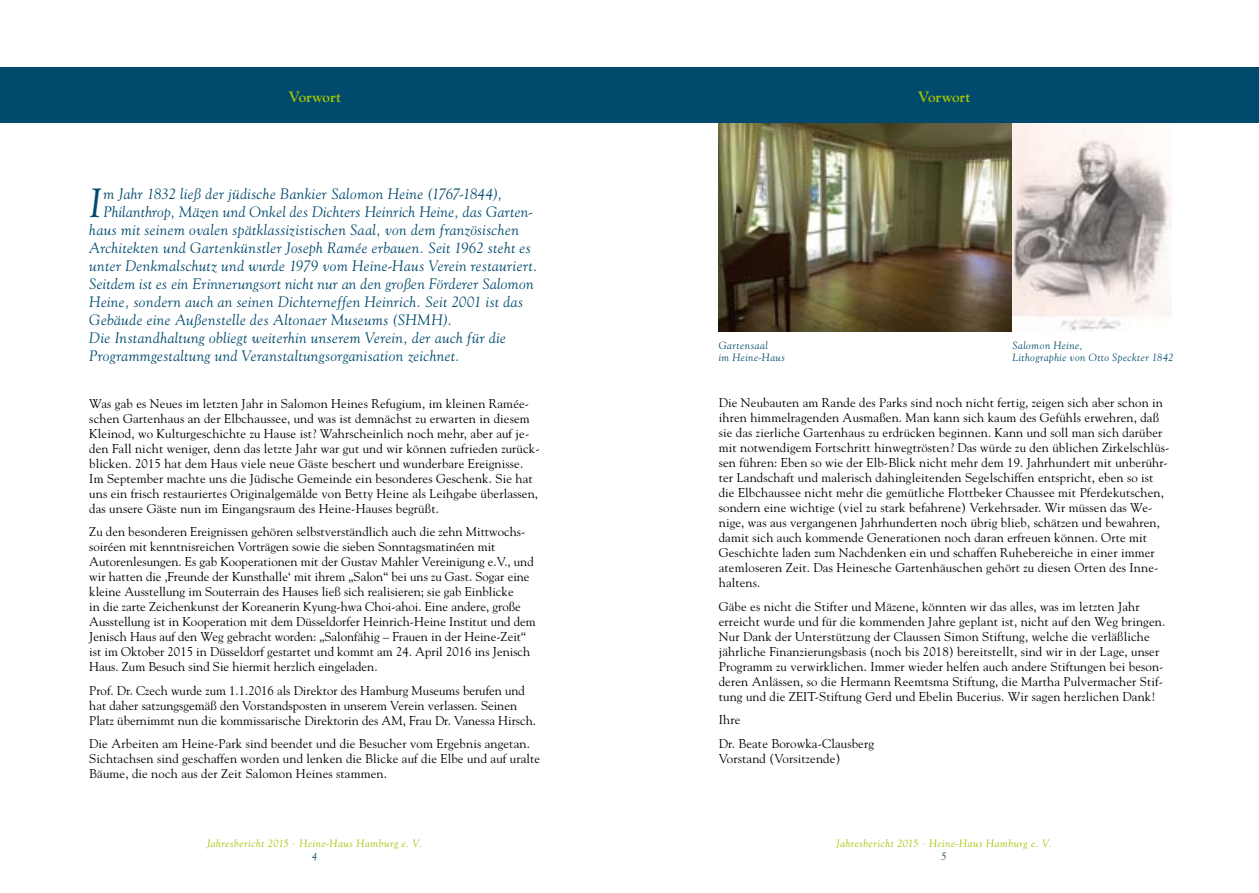
<style>
.page{position:relative;width:1259px;height:893px;background:#fff}
.page>*{position:absolute;margin:0;border:0;box-sizing:border-box;transform-origin:0 0}
.t1{font:italic 40.5px "Goudy";color:#004a6e}
.t2{font:italic 15px "Goudy";letter-spacing:.025em;color:#004a6e}
.t3{font:700 15px "Goudy";letter-spacing:-.005em;color:#a4c400}
.t4{font:12.75px/15px "Goudy";letter-spacing:.01em;color:#000}
.t5{font:italic 10.5px "Goudy";letter-spacing:.055em;color:#a4c400}
.t6{font:italic 10.5px/12px "Goudy";letter-spacing:.05em;color:#004a6e}
</style>
<div class="page">
<img style="left:719px;top:123px;width:452px;height:209px">
<div style="left:0;top:67px;width:1259px;height:56px;background:#004a6e"></div>
<p class="t3" style="left:288px;top:87px;width:54px">Vorwort</p>
<p class="t3" style="left:918px;top:87px;width:54px">Vorwort</p>
<h1 class="t1" style="left:89px;top:178px;width:15px">I</h1>
<p class="t2" style="left:104px;top:185px;width:400px">m Jahr 1832 ließ der jüdische Bankier Salomon Heine (1767-1844),</p>
<p class="t2" style="left:104px;top:203px;width:431px">Philanthrop, Mäzen und Onkel des Dichters Heinrich Heine, das Garten-</p>
<p class="t2" style="left:89px;top:221px;width:431px">haus mit seinem ovalen spätklassizistischen Saal, von dem französischen</p>
<p class="t2" style="left:89px;top:239px;width:443px">Architekten und Gartenkünstler Joseph Ramée erbauen. Seit 1962 steht es</p>
<p class="t2" style="left:89px;top:257px;width:450px">unter Denkmalschutz und wurde 1979 vom Heine-Haus Verein restauriert.</p>
<p class="t2" style="left:89px;top:275px;width:446px">Seitdem ist es ein Erinnerungsort nicht nur an den großen Förderer Salomon</p>
<p class="t2" style="left:89px;top:293px;width:435px">Heine, sondern auch an seinen Dichterneffen Heinrich. Seit 2001 ist das</p>
<p class="t2" style="left:89px;top:311px;width:364px">Gebäude eine Außenstelle des Altonaer Museums (SHMH).</p>
<p class="t2" style="left:89px;top:329px;width:418px">Die Instandhaltung obliegt weiterhin unserem Verein, der auch für die</p>
<p class="t2" style="left:89px;top:347px;width:372px">Programmgestaltung und Veranstaltungsorganisation zeichnet.</p>
<p class="t4" style="left:89px;top:395px;width:452px">Was gab es Neues im letzten Jahr in Salomon Heines Refugium, im kleinen Ramée&shy;schen Gartenhaus an der Elbchaussee, und was ist demnächst zu erwarten in diesem Kleinod, wo Kulturgeschichte zu Hause ist? Wahrscheinlich noch mehr, aber auf je&shy;den Fall nicht weniger, denn das letzte Jahr war gut und wir können zufrieden zurück&shy;blicken. 2015 hat dem Haus viele neue Gäste beschert und wunderbare Ereignisse.<br>Im September machte uns die Jüdische Gemeinde ein besonderes Geschenk. Sie hat uns ein frisch restauriertes Originalgemälde von Betty Heine als Leihgabe überlassen, das unsere Gäste nun im Eingangsraum des Heine-Hauses begrüßt.</p>
<p class="t4" style="left:89px;top:524px;width:448px">Zu den besonderen Ereignissen gehören selbstverständlich auch die zehn Mittwochs&shy;soiréen mit kenntnisreichen Vorträgen sowie die sieben Sonntagsmatinéen mit Autorenlesungen. Es gab Kooperationen mit der Gustav Mahler Vereinigung e.V., und wir hatten die ‚Freunde der Kunsthalle‘ mit ihrem „Salon“ bei uns zu Gast. Sogar eine kleine Ausstellung im Souterrain des Hauses ließ sich realisieren; sie gab Einblicke<br>in die zarte Zeichenkunst der Koreanerin Kyung-hwa Choi-ahoi. Eine andere, große Ausstellung ist in Kooperation mit dem Düsseldorfer Heinrich-Heine Institut und dem Jenisch Haus auf den Weg gebracht worden: „Salonfähig – Frauen in der Heine-Zeit“ ist im Oktober 2015 in Düsseldorf gestartet und kommt am 24. April 2016 ins Jenisch Haus. Zum Besuch sind Sie hiermit herzlich eingeladen.</p>
<p class="t4" style="left:89px;top:682px;width:448px">Prof. Dr. Czech wurde zum 1.1.2016 als Direktor des Hamburg Museums berufen und hat daher satzungsgemäß den Vorstandsposten in unserem Verein verlassen. Seinen<br>Platz übernimmt nun die kommissarische Direktorin des AM, Frau Dr. Vanessa Hirsch.</p>
<p class="t4" style="left:89px;top:736px;width:452px">Die Arbeiten am Heine-Park sind beendet und die Besucher vom Ergebnis angetan.<br>Sichtachsen sind geschaffen worden und lenken die Blicke auf die Elbe und auf uralte<br>Bäume, die noch aus der Zeit Salomon Heines stammen.</p>
<p class="t5" style="left:207px;top:837px;width:217px">Jahresbericht 2015 · Heine-Haus Hamburg e. V.</p>
<p class="t6" style="left:312px;top:850px;width:7px">4</p>
<p class="t6" style="left:719px;top:339px;width:68px">Gartensaal<br>im Heine-Haus</p>
<p class="t6" style="left:1012px;top:339px;width:162px">Salomon Heine,<br>Lithographie von Otto Speckter 1842</p>
<p class="t4" style="left:719px;top:395px;width:452px">Die Neubauten am Rande des Parks sind noch nicht fertig, zeigen sich aber schon in ihren himmelragenden Ausmaßen. Man kann sich kaum des Gefühls erwehren, daß sie das zierliche Gartenhaus zu erdrücken beginnen. Kann und soll man sich darüber mit notwendigem Fortschritt hinwegtrösten? Das würde zu den üblichen Zirkelschlüs&shy;sen führen: Eben so wie der Elb-Blick nicht mehr dem 19. Jahrhundert mit unberühr&shy;ter Landschaft und malerisch dahingleitenden Segelschiffen entspricht, eben so ist die Elbchaussee nicht mehr die gemütliche Flottbeker Chaussee mit Pferdekutschen, sondern eine wichtige (viel zu stark befahrene) Verkehrsader. Wir müssen das We&shy;nige, was aus vergangenen Jahrhunderten noch übrig blieb, schätzen und bewahren, damit sich auch kommende Generationen noch daran erfreuen können. Orte mit Geschichte laden zum Nachdenken ein und schaffen Ruhebereiche in einer immer atemloseren Zeit. Das Heinesche Gartenhäuschen gehört zu diesen Orten des Inne&shy;haltens.</p>
<p class="t4" style="left:719px;top:599px;width:448px">Gäbe es nicht die Stifter und Mäzene, könnten wir das alles, was im letzten Jahr erreicht wurde und für die kommenden Jahre geplant ist, nicht auf den Weg bringen.<br>Nur Dank der Unterstützung der Claussen Simon Stiftung, welche die verläßliche jährliche Finanzierungsbasis (noch bis 2018) bereitstellt, sind wir in der Lage, unser Programm zu verwirklichen. Immer wieder helfen auch andere Stiftungen bei beson&shy;deren Anlässen, so die Hermann Reemtsma Stiftung, die Martha Pulvermacher Stif&shy;tung und die ZEIT-Stiftung Gerd und Ebelin Bucerius. Wir sagen herzlichen Dank!</p>
<p class="t4" style="left:719px;top:708px;width:157px;line-height:23.5px">Ihre<br>Dr. Beate Borowka-Clausberg</p>
<p class="t4" style="left:719px;top:751px;width:123px">Vorstand (Vorsitzende)</p>
<p class="t5" style="left:836px;top:837px;width:217px">Jahresbericht 2015 · Heine-Haus Hamburg e. V.</p>
<p class="t6" style="left:941px;top:850px;width:7px">5</p>
</div>
